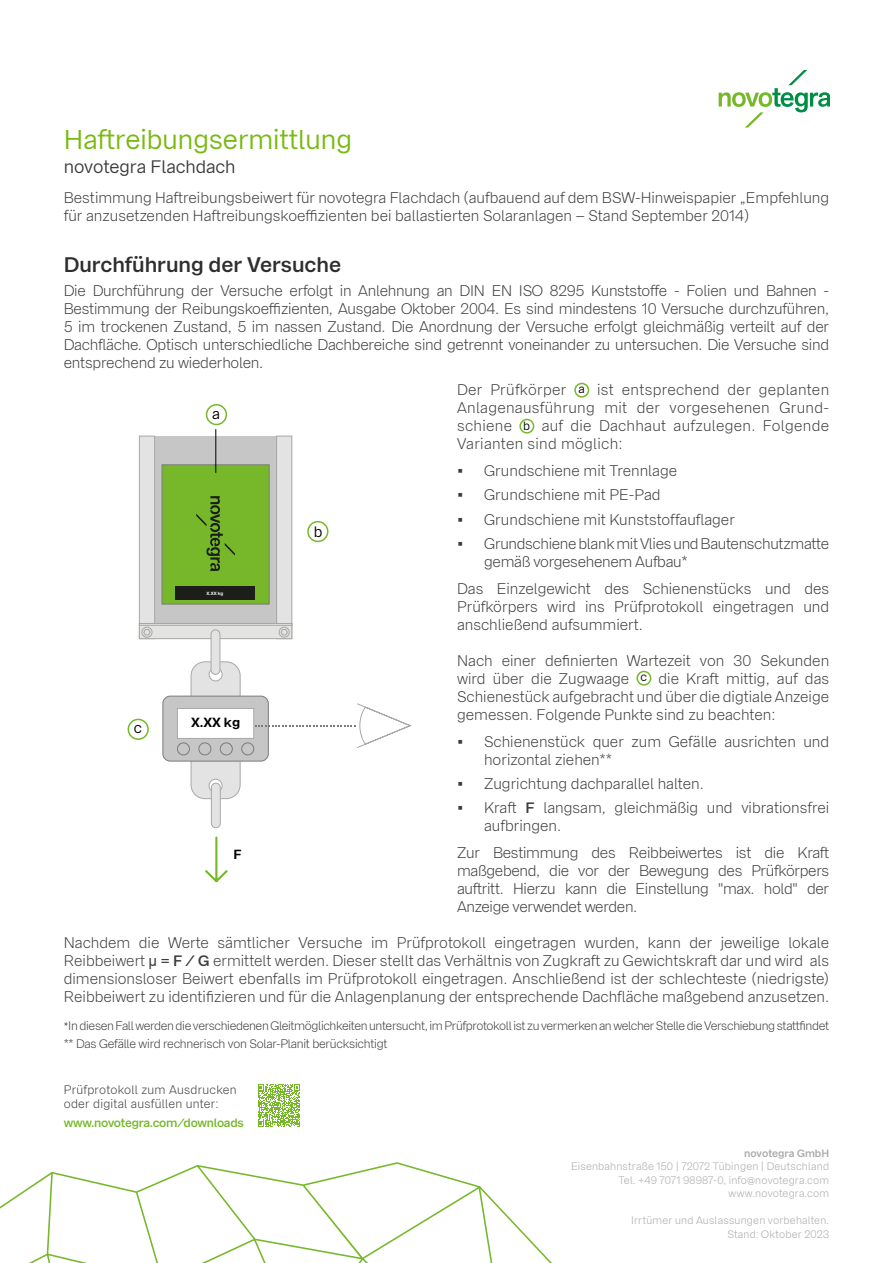
<style>
.page{position:relative;width:893px;height:1263px;background:#fff}
.page>*{position:absolute;margin:0;border:0;box-sizing:border-box;transform-origin:0 0}
.t1{font:27px "Bay Wa Sans";color:#78b90f}
.t2{font:600 21px "Bay Wa Sans";color:#2e2e2e}
.t3{font:18px "Bay Wa Sans";color:#3c3c3b}
.t4{font:300 15px/18px "Bay Wa Sans";color:#3c3c3b;text-align:justify}
.t5{font:300 15px/18px "Bay Wa Sans";letter-spacing:-.02em;color:#3c3c3b}
.t6{font:15px "Bay Wa Sans";color:#000}
.t7{font:700 13.2px "Bay Wa Sans";color:#000}
.t8{font:300 12px/18px "Bay Wa Sans";letter-spacing:-.03em;color:#3c3c3b}
.t9{font:300 12px/14.4px "Bay Wa Sans";letter-spacing:.02em;color:#3c3c3b}
.t10{font:600 12px "Bay Wa Sans";letter-spacing:-.02em;color:#76b82a}
.t11{font:300 10.5px/13.5px "Bay Wa Sans";letter-spacing:.02em;color:#a8a8a7;text-align:right}
.t12{font:600 10.5px "Bay Wa Sans";color:#a8a8a7}
.t13{font:700 4.5px "Bay Wa Sans";color:#fff}
.s1{font-weight:400;font-size:12px;color:#000}
.s2{font-weight:600}
.s3{font-family:"Arial";font-weight:400}
.s4{font-family:"Minion Pro";font-weight:400}
</style>
<div class="page">
<svg style="left:719px;top:70px;width:110px;height:58px"></svg>
<div style="left:574px;top:383px;width:15px;height:15px;border:2px solid #76b82a;border-radius:50%"></div>
<div style="left:519px;top:419px;width:15px;height:15px;border:2px solid #76b82a;border-radius:50%"></div>
<div style="left:636px;top:671px;width:15px;height:15px;border:2px solid #76b82a;border-radius:50%"></div>
<svg style="left:191px;top:661px;width:50px;height:138px;background:#dfdfdf"></svg>
<svg style="left:139px;top:436px;width:153px;height:203px;background:#a4c182"></svg>
<div style="left:175px;top:587px;width:79px;height:13px;background:#1d1e1c"></div>
<div style="left:163px;top:696px;width:105px;height:65px;background:#c6c6c6;border-radius:7px"></div>
<div style="left:163px;top:696px;width:106px;height:65px;border:1px solid #7c7b7b;border-radius:7px"></div>
<div style="left:177px;top:708px;width:77px;height:31px;background:#fff;border:1px solid #a8a8a7"></div>
<div style="left:177px;top:743px;width:13px;height:12px;border:1px solid #7c7b7b;border-radius:50%"></div>
<div style="left:199px;top:743px;width:12px;height:12px;border:1px solid #7c7b7b;border-radius:50%"></div>
<div style="left:220px;top:743px;width:13px;height:12px;border:1px solid #7c7b7b;border-radius:50%"></div>
<div style="left:241px;top:743px;width:13px;height:12px;border:1px solid #7c7b7b;border-radius:50%"></div>
<div style="left:211px;top:783px;width:9px;height:45px;background:#e3e3e3;border-radius:4px"></div>
<div style="left:211px;top:783px;width:10px;height:45px;border:1px solid #a8a8a7;border-radius:4px"></div>
<div style="left:211px;top:630px;width:9px;height:44px;background:#e3e3e3;border-radius:4px"></div>
<div style="left:211px;top:630px;width:9px;height:45px;border:1px solid #a8a8a7;border-radius:4px"></div>
<svg style="left:255px;top:703px;width:157px;height:45px"></svg>
<svg style="left:205px;top:836px;width:23px;height:47px"></svg>
<div style="left:307px;top:521px;width:21px;height:21px;border:2px solid #76b82a;border-radius:50%"></div>
<div style="left:128px;top:719px;width:21px;height:21px;border:2px solid #76b82a;border-radius:50%"></div>
<div style="left:206px;top:404px;width:21px;height:21px;border:2px solid #76b82a;border-radius:50%"></div>
<hr style="left:215px;top:429px;width:1px;height:44px;background:#000">
<svg style="left:258px;top:1084px;width:42px;height:43px"></svg>
<svg style="left:0;top:1162px;width:552px;height:101px"></svg>
<h1 class="t1" style="left:64px;top:123px;width:290px">Haftreibungsermittlung</h1>
<p class="t3" style="left:64px;top:156px;width:173px">novotegra Flachdach</p>
<p class="t4" style="left:64px;top:189px;width:767px">Bestimmung Haftreibungsbeiwert für novotegra Flachdach (aufbauend auf dem BSW-Hinweispapier „Empfehlung für anzusetzenden Haftreibungskoeffizienten bei ballastierten Solaranlagen – Stand September 2014)</p>
<h2 class="t2" style="left:64px;top:252px;width:279px">Durchführung der Versuche</h2>
<p class="t4" style="left:64px;top:282px;width:767px">Die Durchführung der Versuche erfolgt in Anlehnung an DIN EN ISO 8295 Kunststoffe - Folien und Bahnen - Bestimmung der Reibungskoeffizienten, Ausgabe Oktober 2004. Es sind mindestens 10 Versuche durchzuführen, 5 im trockenen Zustand, 5 im nassen Zustand. Die Anordnung der Versuche erfolgt gleichmäßig verteilt auf der Dachfläche. Optisch unterschiedliche Dachbereiche sind getrennt voneinander zu untersuchen. Die Versuche sind entsprechend zu wiederholen.</p>
<p class="t4" style="left:457px;top:381px;width:374px">Der Prüfkörper <span class="s1">a</span> ist entsprechend der geplanten Anlagenausführung mit der vorgesehenen Grund&shy;schiene <span class="s1">b</span> auf die Dachhaut aufzulegen. Folgende Varianten sind möglich:</p>
<p class="t4" style="left:457px;top:462px;width:222px">• Grundschiene mit Trennlage</p>
<p class="t4" style="left:457px;top:486px;width:205px">• Grundschiene mit PE-Pad</p>
<p class="t4" style="left:457px;top:510px;width:279px">• Grundschiene mit Kunststoffauflager</p>
<p class="t5" style="left:484px;top:534px;width:347px;text-indent:-27px">• Grundschiene blank mit Vlies und Bautenschutzmatte gemäß vorgesehenem Aufbau*</p>
<p class="t4" style="left:457px;top:579px;width:374px">Das Einzelgewicht des Schienenstücks und des Prüfkörpers wird ins Prüfprotokoll eingetragen und anschließend aufsummiert.</p>
<p class="t4" style="left:457px;top:651px;width:374px">Nach einer definierten Wartezeit von 30 Sekunden wird über die Zugwaage <span class="s1">c</span> die Kraft mittig, auf das Schienestück aufgebracht und über die digtiale Anzeige gemessen. Folgende Punkte sind zu beachten:</p>
<p class="t4" style="left:484px;top:732px;width:347px;text-indent:-27px">• Schienenstück quer zum Gefälle ausrichten und horizontal ziehen**</p>
<p class="t4" style="left:457px;top:774px;width:248px">• Zugrichtung dachparallel halten.</p>
<p class="t4" style="left:484px;top:798px;width:347px;text-indent:-27px">• Kraft <span class="s2">F</span> langsam, gleichmäßig und vibrationsfrei aufbringen.</p>
<p class="t4" style="left:457px;top:843px;width:374px">Zur Bestimmung des Reibbeiwertes ist die Kraft maßgebend, die vor der Bewegung des Prüfkörpers auftritt. Hierzu kann die Einstellung "max. hold" der Anzeige verwendet werden.</p>
<p class="t6" style="left:212px;top:404px;width:9px">a</p>
<p class="t6" style="left:314px;top:522px;width:10px">b</p>
<p class="t13" style="left:206px;top:590px;width:18px">X.XX kg</p>
<p class="t7" style="left:191px;top:714px;width:51px">X.XX kg</p>
<p class="t6" style="left:134px;top:719px;width:10px">c</p>
<p class="t7" style="left:233px;top:846px;width:10px">F</p>
<p class="t4" style="left:64px;top:933px;width:767px">Nachdem die Werte sämtlicher Versuche im Prüfprotokoll eingetragen wurden, kann der jeweilige lokale Reibbeiwert <span class="s3">μ</span> <span class="s2">= F / G</span> ermittelt werden. Dieser stellt das Verhältnis von Zugkraft zu Gewichtskraft dar und wird als dimensionsloser Beiwert ebenfalls im Prüfprotokoll eingetragen. Anschließend ist der schlechteste (niedrigste)<br>Reibbeiwert zu identifizieren und für die Anlagenplanung der entsprechende Dachfläche maßgebend anzusetzen.</p>
<p class="t8" style="left:64px;top:1017px;width:767px"><span class="s4">*</span>In diesen Fall werden die verschiedenen Gleitmöglichkeiten untersucht, im Prüfprotokoll ist zu vermerken an welcher Stelle die Verschiebung stattfindet ** Das Gefälle wird rechnerisch von Solar-Planit berücksichtigt</p>
<p class="t9" style="left:64px;top:1082px;width:174px">Prüfprotokoll zum Ausdrucken oder digital ausfüllen unter:</p>
<p class="t10" style="left:64px;top:1115px;width:182px">www.novotegra.com/downloads</p>
<p class="t12" style="left:744px;top:1146px;width:87px">novotegra GmbH</p>
<p class="t11" style="left:571px;top:1159px;width:260px">Eisenbahnstraße 150 | 72072 Tübingen | Deutschland<br>Tel. +49 7071 98987-0, info@novotegra.com www.novotegra.com</p>
<p class="t11" style="left:631px;top:1213px;width:199px">Irrtümer und Auslassungen vorbehalten.<br>Stand: Oktober 2023</p>
</div>
